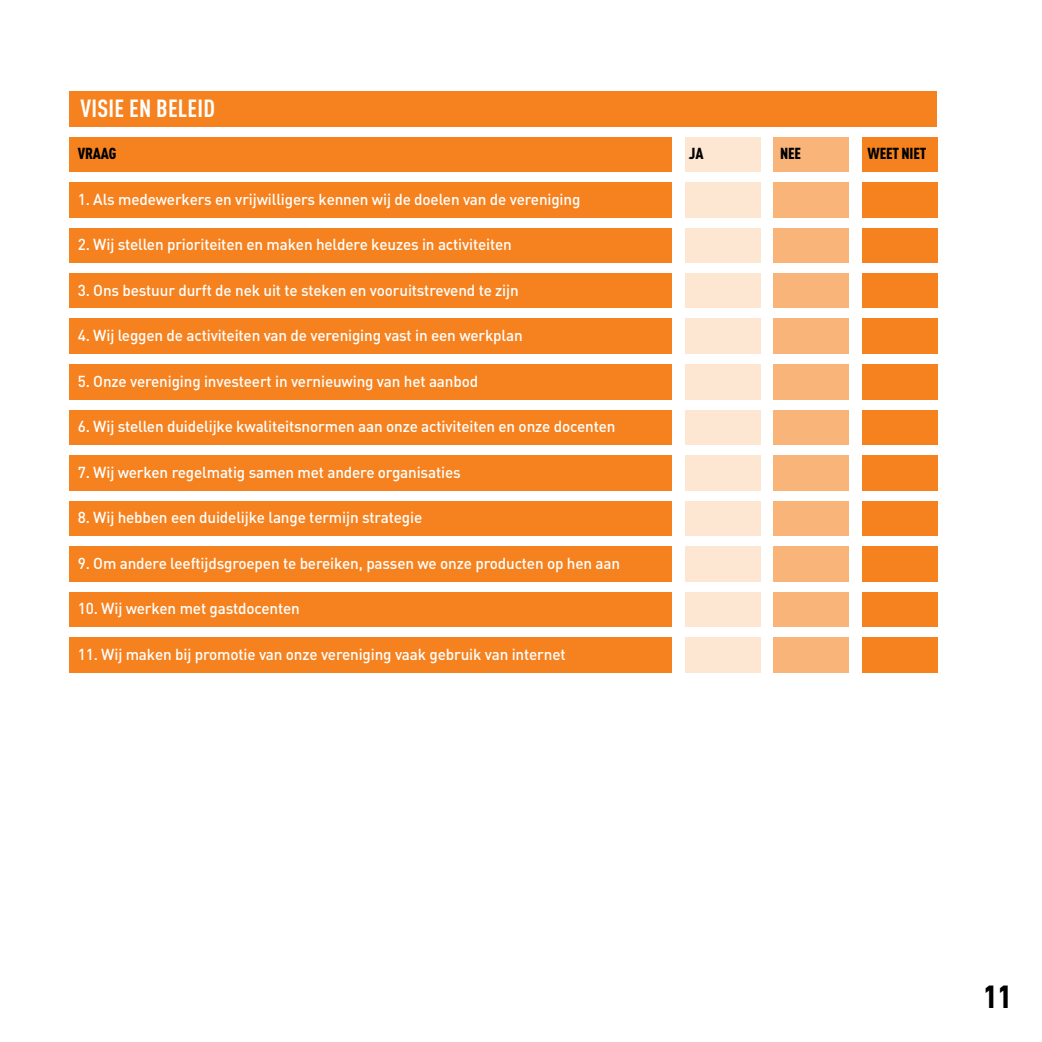
<style>
.page{position:relative;width:1042px;height:1042px;background:#fff}
.page>*{position:absolute;margin:0;border:0;box-sizing:border-box;transform-origin:0 0}
.t1{font:900 31.5px "DIN Cond";color:#000}
.t2{font:700 24.5px "DIN Cond";letter-spacing:.01em;color:#fff}
.t3{font:500 15.75px "DIN";letter-spacing:-.01em;color:#fff}
.t4{font:900 15.75px "DIN Cond";letter-spacing:-.01em;color:#000}
</style>
<div class="page">
<div style="left:69px;top:91px;width:868px;height:38px;background:#f5821f"></div>
<div style="left:685px;top:137px;width:76px;height:544px;background:#fde6d2"></div>
<div style="left:773px;top:137px;width:76px;height:544px;background:#f9b479"></div>
<div style="left:861px;top:137px;width:76px;height:544px;background:#f5821f"></div>
<div style="left:69px;top:136px;width:602px;height:546px;background:#f5821f"></div>
<div style="left:54px;top:172px;width:910px;height:10px;background:#fff"></div>
<div style="left:54px;top:218px;width:910px;height:10px;background:#fff"></div>
<div style="left:54px;top:263px;width:910px;height:10px;background:#fff"></div>
<div style="left:54px;top:308px;width:910px;height:10px;background:#fff"></div>
<div style="left:54px;top:354px;width:910px;height:10px;background:#fff"></div>
<div style="left:54px;top:400px;width:910px;height:10px;background:#fff"></div>
<div style="left:54px;top:445px;width:910px;height:10px;background:#fff"></div>
<div style="left:54px;top:491px;width:910px;height:9px;background:#fff"></div>
<div style="left:54px;top:536px;width:910px;height:10px;background:#fff"></div>
<div style="left:54px;top:582px;width:910px;height:10px;background:#fff"></div>
<div style="left:54px;top:627px;width:910px;height:10px;background:#fff"></div>
<div style="left:41px;top:127px;width:911px;height:9px;background:#fff"></div>
<div style="left:54px;top:673px;width:910px;height:10px;background:#fff"></div>
<h2 class="t2" style="left:81px;top:94px;width:133px">VISIE EN BELEID</h2>
<p class="t4" style="left:78px;top:144px;width:40px">VRAAG</p>
<p class="t3" style="left:78px;top:189px;width:504px">1. Als medewerkers en vrijwilligers kennen wij de doelen van de vereniging</p>
<p class="t3" style="left:78px;top:235px;width:436px">2. Wij stellen prioriteiten en maken heldere keuzes in activiteiten</p>
<p class="t3" style="left:78px;top:280px;width:442px">3. Ons bestuur durft de nek uit te steken en vooruitstrevend te zijn</p>
<p class="t3" style="left:78px;top:326px;width:447px">4. Wij leggen de activiteiten van de vereniging vast in een werkplan</p>
<p class="t3" style="left:78px;top:371px;width:402px">5. Onze vereniging investeert in vernieuwing van het aanbod</p>
<p class="t3" style="left:78px;top:417px;width:539px">6. Wij stellen duidelijke kwaliteitsnormen aan onze activiteiten en onze docenten</p>
<p class="t3" style="left:78px;top:462px;width:384px">7. Wij werken regelmatig samen met andere organisaties</p>
<p class="t3" style="left:78px;top:507px;width:346px">8. Wij hebben een duidelijke lange termijn strategie</p>
<p class="t3" style="left:78px;top:553px;width:544px">9. Om andere leeftijdsgroepen te bereiken, passen we onze producten op hen aan</p>
<p class="t3" style="left:78px;top:599px;width:224px">10. Wij werken met gastdocenten</p>
<p class="t3" style="left:78px;top:644px;width:489px">11. Wij maken bij promotie van onze vereniging vaak gebruik van internet</p>
<p class="t4" style="left:689px;top:144px;width:16px">JA</p>
<p class="t4" style="left:780px;top:144px;width:23px">NEE</p>
<p class="t4" style="left:867px;top:144px;width:60px">WEET NIET</p>
<h1 class="t1" style="left:983px;top:977px;width:29px">11</h1>
</div>
